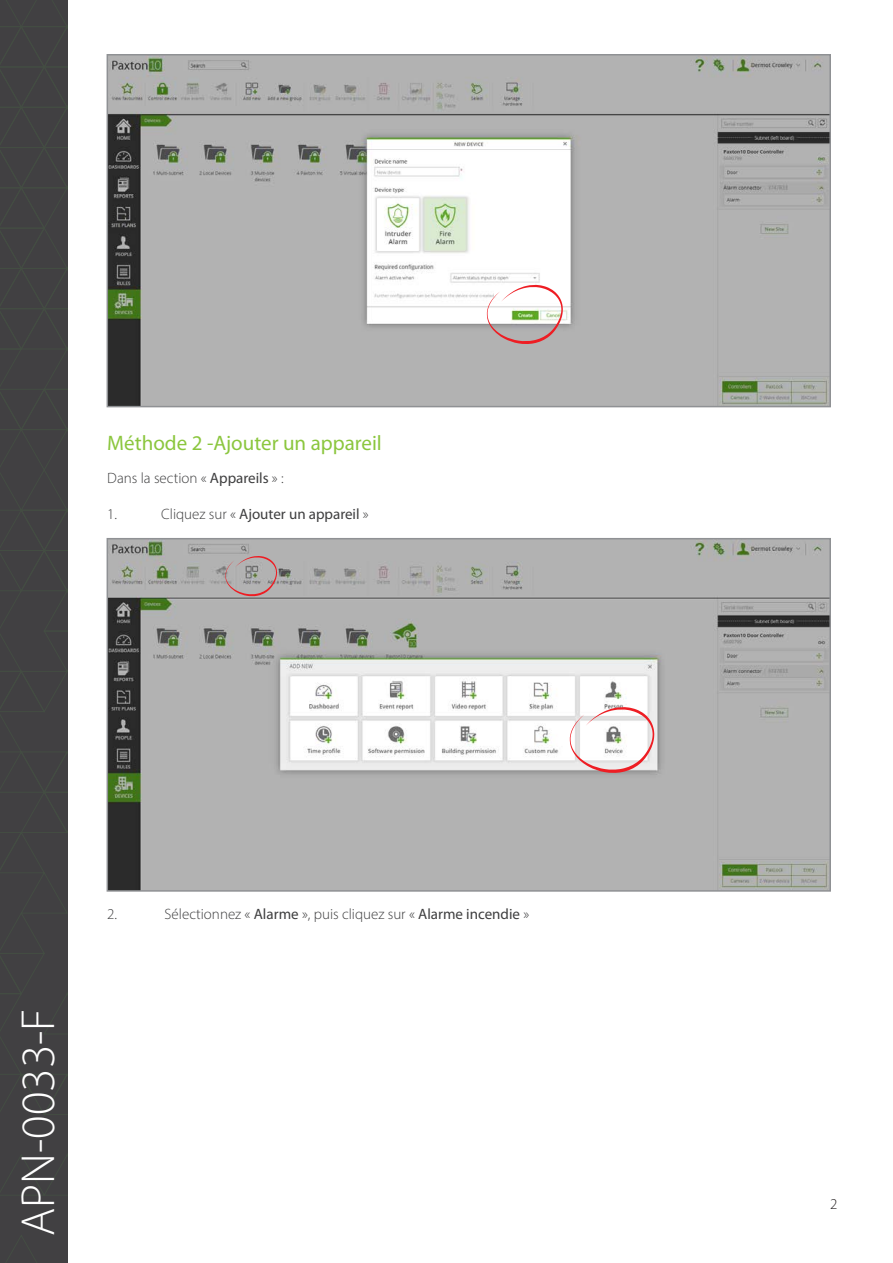
<style>
.page{position:relative;width:893px;height:1263px;background:#fff}
.page>*{position:absolute;margin:0;border:0;box-sizing:border-box;transform-origin:0 0}
.t1{font:300 48px "Myriad Pro";color:#fff}
.t2{font:21px "Myriad Pro";color:#8bc63e}
.t3{font:300 15px "Myriad Pro";color:#3e3e3f}
.t4{font:15px "Myriad Pro";color:#3e3e3f}
.t5{font:300 15px "Myriad Pro";color:#231f20}
.s1{font-weight:400}
.s2{font-weight:300}
</style>
<div class="page">
<div style="left:0;top:0;width:67px;height:1263px;background:#414042"></div>
<svg style="left:6px;top:1235px;width:31px;height:28px"></svg>
<svg style="left:0;top:0;width:67px;height:1196px"></svg>
<img style="left:110px;top:57px;width:718px;height:347px">
<div style="left:107px;top:54px;width:724px;height:353px;border:2px solid #8f9194"></div>
<img style="left:110px;top:541px;width:718px;height:348px">
<div style="left:107px;top:538px;width:724px;height:354px;border:2px solid #8f9194"></div>
<svg style="left:487px;top:285px;width:76px;height:59px"></svg>
<svg style="left:225px;top:556px;width:52px;height:40px;background:#b2a1a1"></svg>
<svg style="left:570px;top:707px;width:84px;height:66px"></svg>
<p class="t2" style="left:107px;top:429px;width:276px">Méthode 2 -Ajouter un appareil</p>
<p class="t3" style="left:107px;top:469px;width:178px">Dans la section « <span class="s1">Appareils</span> » :</p>
<p class="t3" style="left:107px;top:505px;width:11px">1.</p>
<p class="t4" style="left:161px;top:505px;width:209px"><span class="s2">Cliquez sur «</span> Ajouter un appareil <span class="s2">»</span></p>
<h1 class="t1" style="left:9px;top:1236px;width:229px;rotate:-90deg">APN-0033-F</h1>
<p class="t3" style="left:107px;top:904px;width:11px">2.</p>
<p class="t3" style="left:165px;top:904px;width:366px">Sélectionnez « <span class="s1">Alarme</span> », puis cliquez sur « <span class="s1">Alarme incendie</span> »</p>
<p class="t5" style="left:830px;top:1195px;width:9px">2</p>
</div>
